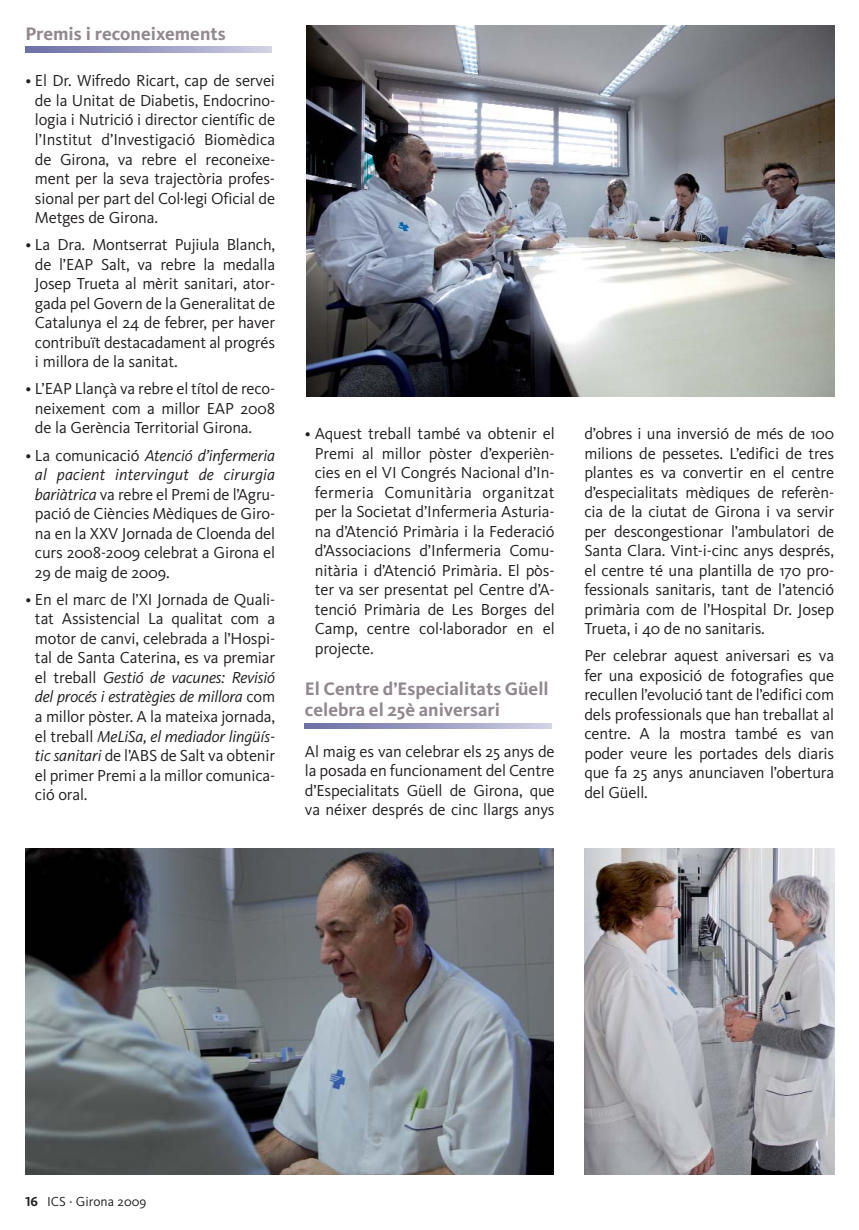
<style>
.page{position:relative;width:859px;height:1230px;background:#fff}
.page>*{position:absolute;margin:0;border:0;box-sizing:border-box;transform-origin:0 0}
.t1{font:700 18.75px/21px "Kievit";color:#928890}
.t2{font:16.5px/19.5px "Kievit";letter-spacing:-.01em;color:#231f20;text-align:justify}
.t3{font:13.5px "Kievit";letter-spacing:.005em;color:#231f20}
.s1{font-style:italic}
.s2{font-family:"Kievit Bold SC"}
</style>
<div class="page">
<svg style="left:25px;top:47px;width:246px;height:6px"></svg>
<svg style="left:305px;top:723px;width:246px;height:5px"></svg>
<img style="left:25px;top:848px;width:528px;height:326px">
<img style="left:584px;top:848px;width:249px;height:326px">
<img style="left:306px;top:26px;width:527px;height:370px">
<p class="t1" style="left:25px;top:25px;width:201px">Premis i reconeixements</p>
<p class="t2" style="left:35px;top:73px;width:241px;text-indent:-10px">• El Dr. Wifredo Ricart, cap de servei de la Unitat de Diabetis, Endocrino&shy;logia i Nutrició i director científic de l’Institut d’Investigació Biomèdica de Girona, va rebre el reconeixe&shy;ment per la seva trajectòria profes&shy;sional per part del Col·legi Oficial de Metges de Girona.</p>
<p class="t2" style="left:35px;top:236px;width:241px;text-indent:-10px">• La Dra. Montserrat Pujiula Blanch, de l’EAP Salt, va rebre la medalla Josep Trueta al mèrit sanitari, ator&shy;gada pel Govern de la Generalitat de Catalunya el 24 de febrer, per haver contribuït destacadament al progrés i millora de la sanitat.</p>
<p class="t2" style="left:35px;top:380px;width:241px;text-indent:-10px">• L’EAP Llançà va rebre el títol de reco&shy;neixement com a millor EAP 2008 de la Gerència Territorial Girona.</p>
<p class="t2" style="left:35px;top:447px;width:241px;text-indent:-10px">• La comunicació <span class="s1">Atenció d’infermeria al pacient intervingut de cirurgia bariàtrica</span> va rebre el Premi de l’Agru&shy;pació de Ciències Mèdiques de Giro&shy;na en la XXV Jornada de Cloenda del curs 2008-2009 celebrat a Girona el 29 de maig de 2009.</p>
<p class="t2" style="left:35px;top:591px;width:241px;text-indent:-10px">• En el marc de l’XI Jornada de Quali&shy;tat Assistencial La qualitat com a motor de canvi, celebrada a l’Hospi&shy;tal de Santa Caterina, es va premiar el treball <span class="s1">Gestió de vacunes: Revisió del procés i estratègies de millora</span> com a millor pòster. A la mateixa jornada, el treball <span class="s1">MeLiSa, el mediador lingüís&shy;tic sanitari</span> de l’ABS de Salt va obtenir el primer Premi a la millor comunica&shy;ció oral.</p>
<p class="t2" style="left:314px;top:425px;width:241px;text-indent:-10px">• Aquest treball també va obtenir el Premi al millor pòster d’experièn&shy;cies en el VI Congrés Nacional d’In&shy;fermeria Comunitària organitzat per la Societat d’Infermeria Asturia&shy;na d’Atenció Primària i la Federació d’Associacions d’Infermeria Comu&shy;nitària i d’Atenció Primària. El pòs&shy;ter va ser presentat pel Centre d’A&shy;tenció Primària de Les Borges del Camp, centre col·laborador en el projecte.</p>
<p class="t1" style="left:305px;top:680px;width:245px">El Centre d’Especialitats Güell celebra el 25è aniversari</p>
<p class="t2" style="left:305px;top:742px;width:251px">Al maig es van celebrar els 25 anys de la posada en funcionament del Centre d’Especialitats Güell de Girona, que va néixer després de cinc llargs anys</p>
<p class="t2" style="left:584px;top:425px;width:251px">d’obres i una inversió de més de 100 milions de pessetes. L’edifici de tres plantes es va convertir en el centre d’especialitats mèdiques de referèn&shy;cia de la ciutat de Girona i va servir per descongestionar l’ambulatori de Santa Clara. Vint-i-cinc anys després, el centre té una plantilla de 170 pro&shy;fessionals sanitaris, tant de l’atenció primària com de l’Hospital Dr. Josep Trueta, i 40 de no sanitaris.</p>
<p class="t2" style="left:584px;top:647px;width:251px">Per celebrar aquest aniversari es va fer una exposició de fotografies que recullen l’evolució tant de l’edifici com dels professionals que han treballat al centre. A la mostra també es van poder veure les portades dels diaris que fa 25 anys anunciaven l’obertura del Güell.</p>
<p class="t3" style="left:25px;top:1195px;width:123px"><span class="s2">16</span> ICS · Girona 2009</p>
</div>
